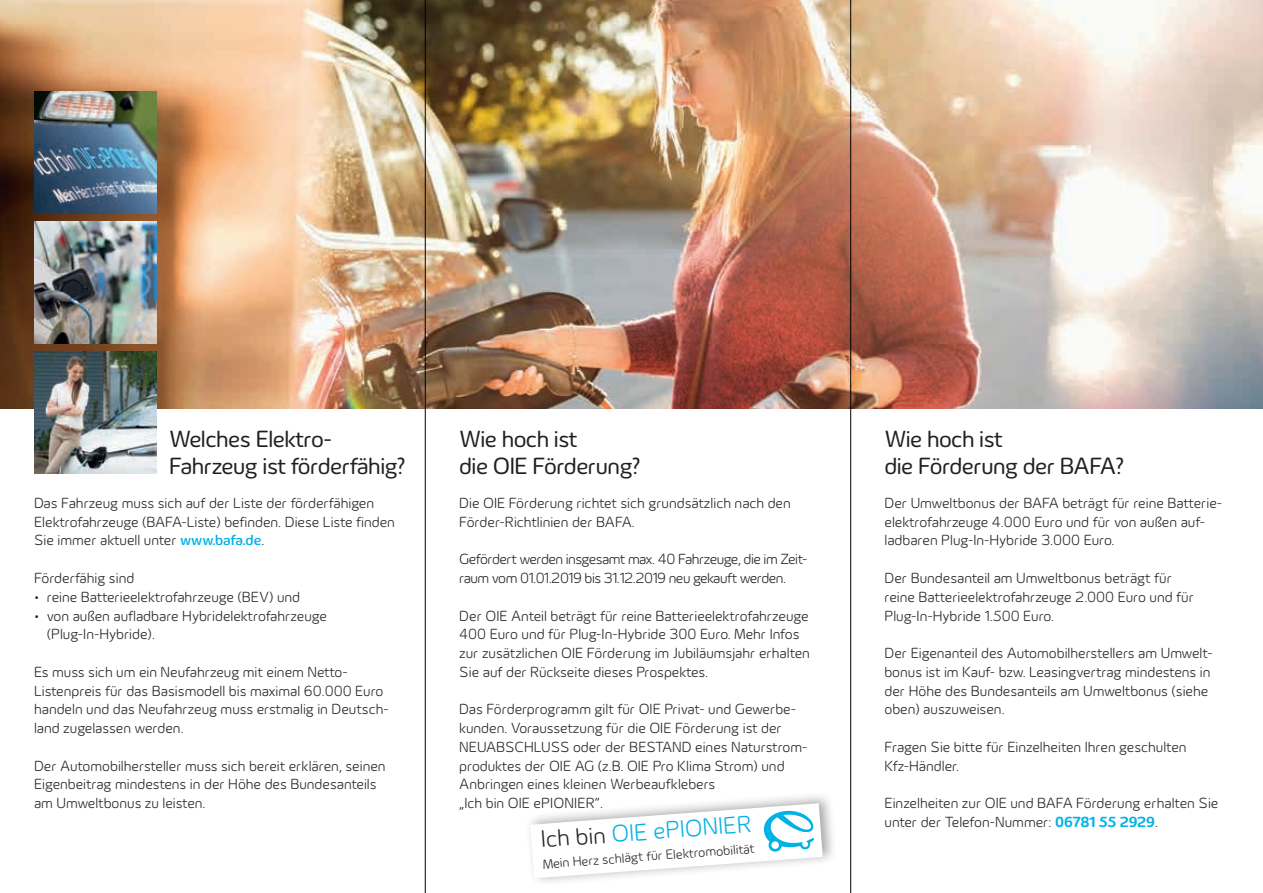
<style>
.page{position:relative;width:1263px;height:893px;background:#fff}
.page>*{position:absolute;margin:0;border:0;box-sizing:border-box;transform-origin:0 0}
.t1{font:300 24.45px "Innogy";color:#00b2e6}
.t2{font:24px/26.4px "Innogy";letter-spacing:-.02em;color:#231f20}
.t3{font:300 15px/18.8px "Innogy";color:#231f20}
.t4{font:300 15px/18.8px "Innogy";letter-spacing:-.03em;color:#231f20}
.t5{font:300 13.65px "Innogy";color:#231f20}
.s1{font-weight:500;color:#00b2e6}
.s2{color:#231f20}
.s3{font-weight:700;color:#00b2e6}
</style>
<div class="page">
<img style="left:0;top:0;width:1263px;height:408px">
<img style="left:34px;top:352px;width:122px;height:122px">
<img style="left:34px;top:91px;width:122px;height:122px">
<img style="left:34px;top:221px;width:122px;height:123px">
<div style="left:524px;top:791px;width:313px;height:95px;background:#231f20;opacity:.4"></div>
<svg style="left:530px;top:803px;width:293px;height:75px"></svg>
<hr style="left:425px;top:0;width:1px;height:893px;background:#000">
<hr style="left:850px;top:0;width:1px;height:893px;background:#000">
<h2 class="t2" style="left:169px;top:426px;width:238px">Welches Elektro-<br>Fahrzeug ist förderfähig?</h2>
<p class="t3" style="left:34px;top:494px;width:362px">Das Fahrzeug muss sich auf der Liste der förderfähigen<br>Elektrofahrzeuge (BAFA-Liste) befinden. Diese Liste finden<br>Sie immer aktuell unter <span class="s1">www.bafa.de</span>.</p>
<p class="t3" style="left:34px;top:569px;width:102px">Förderfähig sind</p>
<p class="t3" style="left:34px;top:587px;width:268px">• reine Batterieelektrofahrzeuge (BEV) und</p>
<p class="t3" style="left:47px;top:606px;width:282px;text-indent:-13px">• von außen aufladbare Hybridelektrofahrzeuge (Plug-In-Hybride).</p>
<p class="t3" style="left:34px;top:662px;width:356px">Es muss sich um ein Neufahrzeug mit einem Netto-Listenpreis für das Basismodell bis maximal 60.000 Euro handeln und das Neufahrzeug muss erstmalig in Deutsch&shy;land zugelassen werden.</p>
<p class="t3" style="left:34px;top:756px;width:353px">Der Automobilhersteller muss sich bereit erklären, seinen<br>Eigenbeitrag mindestens in der Höhe des Bundesanteils am Umweltbonus zu leisten.</p>
<h2 class="t2" style="left:459px;top:426px;width:183px">Wie hoch ist<br>die OIE Förderung?</h2>
<p class="t3" style="left:459px;top:494px;width:333px">Die OIE Förderung richtet sich grundsätzlich nach den<br>Förder-Richtlinien der BAFA.</p>
<p class="t4" style="left:459px;top:550px;width:350px">Gefördert werden insgesamt max. 40 Fahrzeuge, die im Zeit&shy;raum vom 01.01.2019 bis 31.12.2019 neu gekauft werden.</p>
<p class="t3" style="left:459px;top:606px;width:352px">Der OIE Anteil beträgt für reine Batterieelektrofahrzeuge 400 Euro und für Plug-In-Hybride 300 Euro. Mehr Infos zur zusätzlichen OIE Förderung im Jubiläumsjahr erhalten Sie auf der Rückseite dieses Prospektes.</p>
<p class="t3" style="left:459px;top:700px;width:350px">Das Förderprogramm gilt für OIE Privat- und Gewerbe&shy;kunden. Voraussetzung für die OIE Förderung ist der NEUABSCHLUSS oder der BESTAND eines Naturstrom&shy;produktes der OIE AG (z.B. OIE Pro Klima Strom) und Anbringen eines kleinen Werbeaufklebers<br>„Ich bin OIE ePIONIER“.</p>
<h1 class="t1" style="left:540px;top:825px;width:213px;rotate:-4deg"><span class="s2">Ich bin</span> OIE ePIONIER</h1>
<p class="t5" style="left:542px;top:856px;width:214px;rotate:-4deg">Mein Herz schlägt für Elektromobilität</p>
<h2 class="t2" style="left:884px;top:426px;width:241px">Wie hoch ist<br>die Förderung der BAFA?</h2>
<p class="t3" style="left:884px;top:494px;width:338px">Der Umweltbonus der BAFA beträgt für reine Batterie&shy;elektrofahrzeuge 4.000 Euro und für von außen auf&shy;ladbaren Plug-In-Hybride 3.000 Euro.</p>
<p class="t3" style="left:884px;top:569px;width:311px">Der Bundesanteil am Umweltbonus beträgt für reine Batterieelektrofahrzeuge 2.000 Euro und für<br>Plug-In-Hybride 1.500 Euro.</p>
<p class="t3" style="left:884px;top:644px;width:330px">Der Eigenanteil des Automobilherstellers am Umwelt&shy;bonus ist im Kauf- bzw. Leasingvertrag mindestens in der Höhe des Bundesanteils am Umweltbonus (siehe oben) auszuweisen.</p>
<p class="t3" style="left:884px;top:737px;width:304px">Fragen Sie bitte für Einzelheiten Ihren geschulten<br>Kfz-Händler.</p>
<p class="t3" style="left:884px;top:794px;width:335px">Einzelheiten zur OIE und BAFA Förderung erhalten Sie unter der Telefon-Nummer: <span class="s3">06781 55 2929</span>.</p>
</div>
